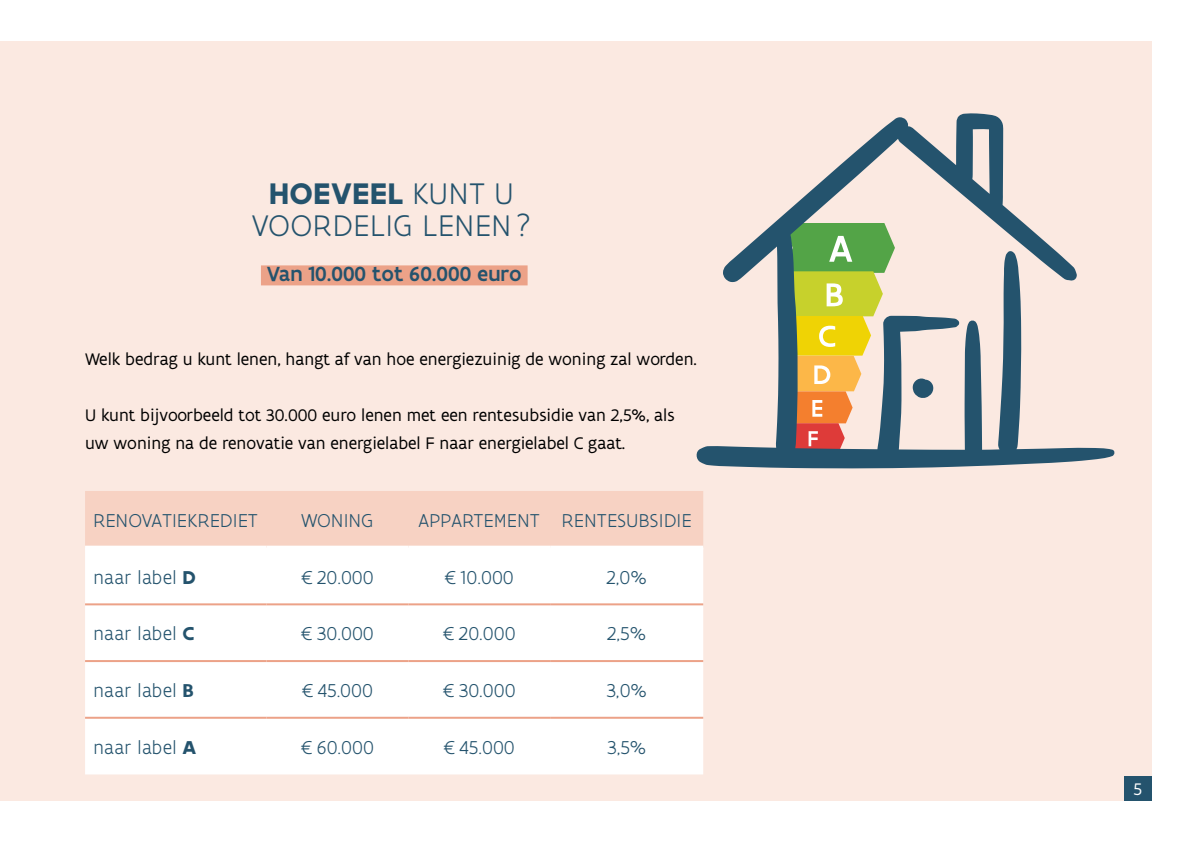
<style>
.page{position:relative;width:1191px;height:842px;background:#fff}
.page>*{position:absolute;margin:0;border:0;box-sizing:border-box;transform-origin:0 0}
.t1{font:300 32px/32px "Flanders Art Sans";letter-spacing:.005em;color:#24536d;text-align:center}
.t2{font:500 22px "Flanders Art Sans";color:#24536d}
.t3{font:300 20px "Flanders Art Sans";color:#24536d}
.t4{font:18px/28px "Flanders Art Sans";color:#000}
.t5{font:18px "Flanders Art Sans";color:#fff}
.s1{font-weight:700}
</style>
<div class="page">
<div style="left:0;top:41px;width:1151px;height:760px;background:#fbe9e1"></div>
<div style="left:261px;top:265px;width:266px;height:20px;background:#eca288"></div>
<div style="left:85px;top:491px;width:618px;height:55px;background:#f7d2c3"></div>
<div style="left:85px;top:550px;width:618px;height:224px;background:#fff"></div>
<hr style="left:85px;top:546px;width:181px;height:4px;background:#fff">
<hr style="left:266px;top:546px;width:142px;height:4px;background:#fff">
<hr style="left:408px;top:546px;width:142px;height:4px;background:#fff">
<hr style="left:550px;top:546px;width:153px;height:4px;background:#fff">
<hr style="left:85px;top:603px;width:181px;height:2px;background:#eca288">
<hr style="left:266px;top:603px;width:142px;height:2px;background:#eca288">
<hr style="left:408px;top:603px;width:142px;height:2px;background:#eca288">
<hr style="left:550px;top:603px;width:153px;height:2px;background:#eca288">
<hr style="left:85px;top:660px;width:181px;height:2px;background:#eca288">
<hr style="left:266px;top:660px;width:142px;height:2px;background:#eca288">
<hr style="left:408px;top:660px;width:142px;height:2px;background:#eca288">
<hr style="left:550px;top:660px;width:153px;height:2px;background:#eca288">
<hr style="left:85px;top:717px;width:181px;height:2px;background:#eca288">
<hr style="left:266px;top:717px;width:142px;height:2px;background:#eca288">
<hr style="left:408px;top:717px;width:142px;height:2px;background:#eca288">
<hr style="left:550px;top:717px;width:153px;height:2px;background:#eca288">
<div style="left:1124px;top:776px;width:27px;height:25px;background:#24536d"></div>
<svg style="left:696px;top:282px;width:419px;height:187px"></svg>
<svg style="left:723px;top:113px;width:354px;height:169px"></svg>
<svg style="left:912px;top:378px;width:21px;height:20px"></svg>
<h1 class="t1" style="left:252px;top:177px;width:281px"><span class="s1">HOEVEEL</span> KUNT U<br>VOORDELIG LENEN?</h1>
<p class="t2" style="left:267px;top:260px;width:256px">Van 10.000 tot 60.000 euro</p>
<p class="t4" style="left:85px;top:345px;width:613px">Welk bedrag u kunt lenen, hangt af van hoe energiezuinig de woning zal worden.</p>
<p class="t4" style="left:85px;top:401px;width:591px">U kunt bijvoorbeeld tot 30.000 euro lenen met een rentesubsidie van 2,5%, als uw woning na de renovatie van energielabel F naar energielabel C gaat.</p>
<p class="t3" style="left:93px;top:508px;width:166px">RENOVATIEKREDIET</p>
<p class="t3" style="left:301px;top:508px;width:74px">WONING</p>
<p class="t3" style="left:418px;top:508px;width:275px">APPARTEMENT RENTESUBSIDIE</p>
<p class="t3" style="left:93px;top:565px;width:104px">naar label <span class="s1">D</span></p>
<p class="t3" style="left:301px;top:565px;width:74px">€20.000</p>
<p class="t3" style="left:444px;top:565px;width:71px">€10.000</p>
<p class="t3" style="left:606px;top:565px;width:42px">2,0%</p>
<p class="t3" style="left:93px;top:622px;width:103px">naar label <span class="s1">C</span></p>
<p class="t3" style="left:301px;top:622px;width:74px">€30.000</p>
<p class="t3" style="left:443px;top:622px;width:74px">€20.000</p>
<p class="t3" style="left:607px;top:622px;width:41px">2,5%</p>
<p class="t3" style="left:93px;top:678px;width:102px">naar label <span class="s1">B</span></p>
<p class="t3" style="left:302px;top:678px;width:73px">€45.000</p>
<p class="t3" style="left:443px;top:678px;width:74px">€30.000</p>
<p class="t3" style="left:606px;top:678px;width:42px">3,0%</p>
<p class="t3" style="left:93px;top:735px;width:105px">naar label <span class="s1">A</span></p>
<p class="t3" style="left:301px;top:735px;width:75px">€60.000</p>
<p class="t3" style="left:443px;top:735px;width:73px">€45.000</p>
<p class="t3" style="left:607px;top:735px;width:41px">3,5%</p>
<p class="t5" style="left:1133px;top:778px;width:10px">5</p>
</div>
